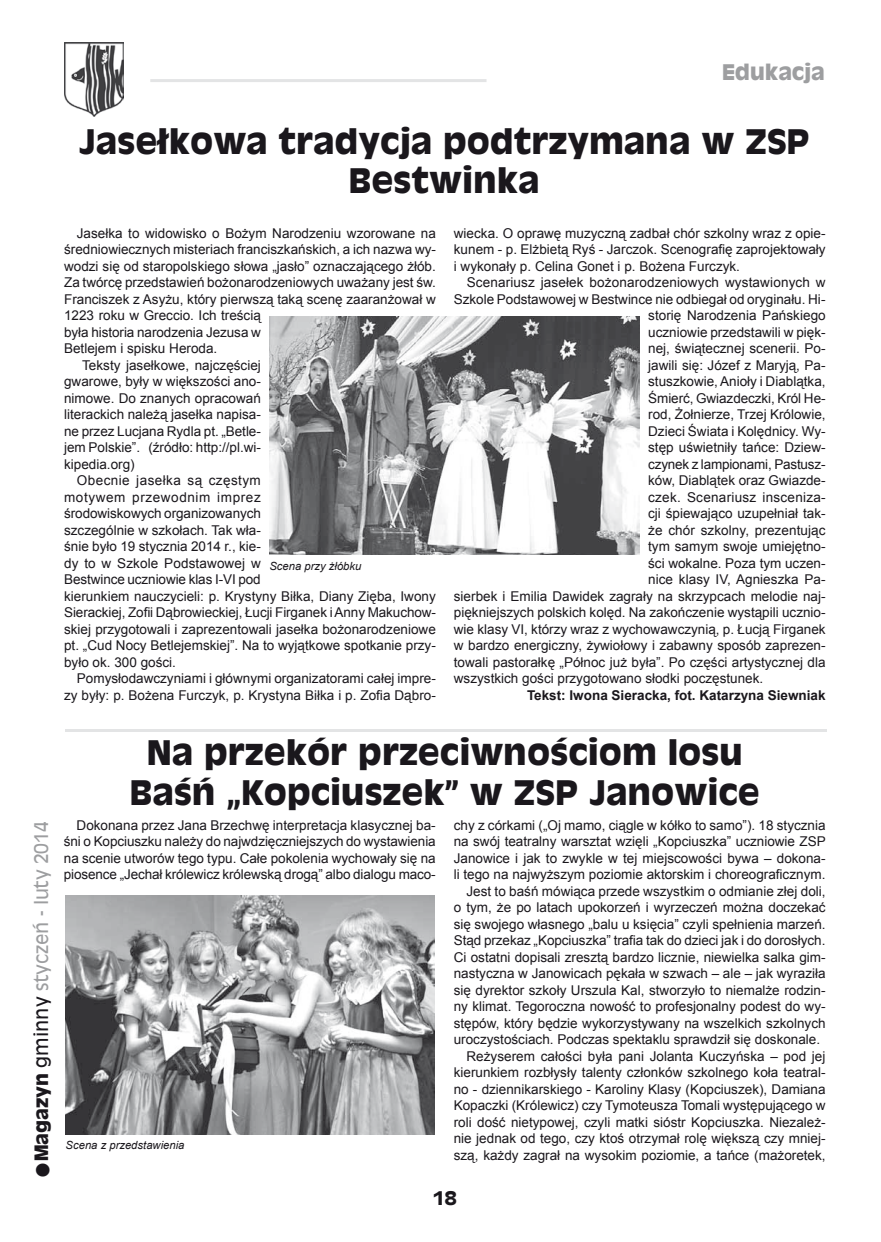
<style>
.page{position:relative;width:881px;height:1242px;background:#fff}
.page>*{position:absolute;margin:0;border:0;box-sizing:border-box;transform-origin:0 0}
.t1{font:700 33px/39.6px "Antique Olive";color:#1a171c;text-align:center}
.t2{font:700 21px "Antique Olive";color:#9d9ea0}
.t3{font:18px "Antique Olive";color:#9d9ea0}
.t4{font:700 18px "Antique Olive";color:#1a171c}
.t5{font:13.5px/16.5px "Arial";color:#1a171c;text-align:justify}
.t6{font:700 13.5px "Arial";color:#1a171c}
.t7{font:13.5px "Arial";letter-spacing:.02em;color:#1a171c}
.t8{font:13.5px "Arial";letter-spacing:.03em;color:#1a171c}
.t9{font:13.5px "Arial";letter-spacing:.045em;color:#1a171c}
.t10{font:italic 11.25px "Arial";color:#1a171c}
.s1{font-weight:700;font-size:36px;color:#1a171c}
.s2{font-weight:700;color:#1a171c}
.s3{color:#1a171c}
</style>
<div class="page">
<img style="left:64px;top:43px;width:59px;height:73px">
<hr style="left:150px;top:79px;width:336px;height:3px;background:#e3e4e5">
<img style="left:269px;top:316px;width:370px;height:239px">
<hr style="left:65px;top:729px;width:761px;height:2px;background:#e3e4e5">
<img style="left:66px;top:896px;width:368px;height:238px">
<h2 class="t2" style="left:721px;top:58px;width:104px">Edukacja</h2>
<h1 class="t1" style="left:79px;top:121px;width:732px">Jasełkowa tradycja podtrzymana w ZSP<br>Bestwinka</h1>
<p class="t5" style="left:77px;top:225px;width:360px">Jasełka to widowisko o Bożym Narodzeniu wzorowane na</p>
<p class="t5" style="left:64px;top:241px;width:373px">średniowiecznych misteriach franciszkańskich, a ich nazwa wy-</p>
<p class="t5" style="left:64px;top:258px;width:373px">wodzi się od staropolskiego słowa „jasło” oznaczającego żłób.</p>
<p class="t5" style="left:64px;top:274px;width:373px">Za twórcę przedstawień bożonarodzeniowych uważany jest św.</p>
<p class="t5" style="left:64px;top:291px;width:373px">Franciszek z Asyżu, który pierwszą taką scenę zaaranżował w</p>
<p class="t5" style="left:64px;top:307px;width:198px">1223 roku w Greccio. Ich treścią</p>
<p class="t5" style="left:64px;top:324px;width:198px">była historia narodzenia Jezusa w</p>
<p class="t5" style="left:64px;top:340px;width:155px">Betlejem i spisku Heroda.</p>
<p class="t5" style="left:82px;top:357px;width:180px">Teksty jasełkowe, najczęściej</p>
<p class="t5" style="left:64px;top:373px;width:198px">gwarowe, były w większości ano-</p>
<p class="t5" style="left:64px;top:390px;width:198px">nimowe. Do znanych opracowań</p>
<p class="t5" style="left:64px;top:406px;width:198px">literackich należą jasełka napisa-</p>
<p class="t5" style="left:64px;top:423px;width:198px">ne przez Lucjana Rydla pt. „Betle-</p>
<p class="t5" style="left:64px;top:439px;width:198px">jem Polskie”. (źródło: http://pl.wi-</p>
<p class="t5" style="left:64px;top:456px;width:72px">kipedia.org)</p>
<p class="t8" style="left:77px;top:472px;width:185px">Obecnie jasełka są częstym</p>
<p class="t9" style="left:64px;top:488px;width:198px">motywem przewodnim imprez</p>
<p class="t5" style="left:64px;top:505px;width:198px">środowiskowych organizowanych</p>
<p class="t5" style="left:64px;top:522px;width:198px">szczególnie w szkołach. Tak wła-</p>
<p class="t5" style="left:64px;top:538px;width:198px">śnie było 19 stycznia 2014 r., kie-</p>
<p class="t5" style="left:64px;top:555px;width:198px">dy to w Szkole Podstawowej w</p>
<p class="t5" style="left:64px;top:571px;width:198px">Bestwince uczniowie klas I-VI pod</p>
<p class="t5" style="left:64px;top:588px;width:373px">kierunkiem nauczycieli: p. Krystyny Biłka, Diany Zięba, Iwony</p>
<p class="t5" style="left:64px;top:604px;width:373px">Sierackiej, Zofii Dąbrowieckiej, Łucji Firganek i Anny Makuchow-</p>
<p class="t5" style="left:64px;top:621px;width:373px">skiej przygotowali i zaprezentowali jasełka bożonarodzeniowe</p>
<p class="t5" style="left:64px;top:637px;width:373px">pt. „Cud Nocy Betlejemskiej”. Na to wyjątkowe spotkanie przy-</p>
<p class="t5" style="left:64px;top:654px;width:113px">było ok. 300 gości.</p>
<p class="t5" style="left:77px;top:670px;width:360px">Pomysłodawczyniami i głównymi organizatorami całej impre-</p>
<p class="t5" style="left:64px;top:687px;width:373px">zy były: p. Bożena Furczyk, p. Krystyna Biłka i p. Zofia Dąbro-</p>
<p class="t5" style="left:453px;top:225px;width:373px">wiecka. O oprawę muzyczną zadbał chór szkolny wraz z opie&shy;kunem - p. Elżbietą Ryś - Jarczok. Scenografię zaprojektowały i wykonały p. Celina Gonet i p. Bożena Furczyk.</p>
<p class="t5" style="left:466px;top:274px;width:360px">Scenariusz jasełek bożonarodzeniowych wystawionych w</p>
<p class="t5" style="left:453px;top:291px;width:373px">Szkole Podstawowej w Bestwince nie odbiegał od oryginału. Hi-</p>
<p class="t5" style="left:648px;top:307px;width:179px">storię Narodzenia Pańskiego</p>
<p class="t5" style="left:648px;top:324px;width:179px">uczniowie przedstawili w pięk-</p>
<p class="t5" style="left:648px;top:340px;width:179px">nej, świątecznej scenerii. Po-</p>
<p class="t5" style="left:648px;top:357px;width:179px">jawili się: Józef z Maryją, Pa-</p>
<p class="t5" style="left:648px;top:373px;width:179px">stuszkowie, Anioły i Diablątka,</p>
<p class="t5" style="left:648px;top:390px;width:179px">Śmierć, Gwiazdeczki, Król He-</p>
<p class="t5" style="left:648px;top:406px;width:179px">rod, Żołnierze, Trzej Królowie,</p>
<p class="t5" style="left:648px;top:423px;width:179px">Dzieci Świata i Kolędnicy. Wy-</p>
<p class="t5" style="left:648px;top:439px;width:179px">stęp uświetniły tańce: Dziew-</p>
<p class="t5" style="left:648px;top:456px;width:179px">czynek z lampionami, Pastusz-</p>
<p class="t5" style="left:648px;top:472px;width:179px">ków, Diablątek oraz Gwiazde-</p>
<p class="t7" style="left:648px;top:488px;width:179px">czek. Scenariusz insceniza-</p>
<p class="t5" style="left:648px;top:505px;width:179px">cji śpiewająco uzupełniał tak-</p>
<p class="t5" style="left:648px;top:522px;width:179px">że chór szkolny, prezentując</p>
<p class="t5" style="left:648px;top:538px;width:179px">tym samym swoje umiejętno-</p>
<p class="t5" style="left:648px;top:555px;width:179px">ści wokalne. Poza tym uczen-</p>
<p class="t5" style="left:648px;top:571px;width:179px">nice klasy IV, Agnieszka Pa-</p>
<p class="t5" style="left:453px;top:588px;width:373px">sierbek i Emilia Dawidek zagrały na skrzypcach melodie naj-</p>
<p class="t5" style="left:453px;top:604px;width:373px">piękniejszych polskich kolęd. Na zakończenie wystąpili ucznio-</p>
<p class="t5" style="left:453px;top:621px;width:373px">wie klasy VI, którzy wraz z wychowawczynią, p. Łucją Firganek</p>
<p class="t5" style="left:453px;top:637px;width:373px">w bardzo energiczny, żywiołowy i zabawny sposób zaprezen-</p>
<p class="t5" style="left:453px;top:654px;width:373px">towali pastorałkę „Północ już była”. Po części artystycznej dla</p>
<p class="t5" style="left:453px;top:670px;width:311px">wszystkich gości przygotowano słodki poczęstunek.</p>
<p class="t6" style="left:527px;top:686px;width:300px">Tekst: Iwona Sieracka, fot. Katarzyna Siewniak</p>
<p class="t10" style="left:269px;top:558px;width:93px">Scena przy żłóbku</p>
<h3 class="t3" style="left:30px;top:1179px;width:359px;rotate:-90deg"><span class="s1">•</span><span class="s2">Magazyn</span> <span class="s3">gminny</span> styczeń - luty 2014</h3>
<h1 class="t1" style="left:130px;top:732px;width:631px">Na przekór przeciwnościom losu<br>Baśń „Kopciuszek” w ZSP Janowice</h1>
<p class="t5" style="left:64px;top:817px;width:373px;text-indent:13px">Dokonana przez Jana Brzechwę interpretacja klasycznej ba&shy;śni o Kopciuszku należy do najwdzięczniejszych do wystawienia na scenie utworów tego typu. Całe pokolenia wychowały się na piosence „Jechał królewicz królewską drogą” albo dialogu maco-</p>
<p class="t5" style="left:453px;top:817px;width:373px">chy z córkami („Oj mamo, ciągle w kółko to samo”). 18 stycznia</p>
<p class="t5" style="left:453px;top:833px;width:373px">na swój teatralny warsztat wzięli „Kopciuszka” uczniowie ZSP</p>
<p class="t5" style="left:453px;top:850px;width:373px">Janowice i jak to zwykle w tej miejscowości bywa – dokona-</p>
<p class="t5" style="left:453px;top:866px;width:373px">li tego na najwyższym poziomie aktorskim i choreograficznym.</p>
<p class="t5" style="left:466px;top:883px;width:360px">Jest to baśń mówiąca przede wszystkim o odmianie złej doli,</p>
<p class="t5" style="left:453px;top:899px;width:373px">o tym, że po latach upokorzeń i wyrzeczeń można doczekać</p>
<p class="t5" style="left:453px;top:916px;width:373px">się swojego własnego „balu u księcia” czyli spełnienia marzeń.</p>
<p class="t5" style="left:453px;top:932px;width:373px">Stąd przekaz „Kopciuszka” trafia tak do dzieci jak i do dorosłych.</p>
<p class="t5" style="left:453px;top:949px;width:373px">Ci ostatni dopisali zresztą bardzo licznie, niewielka salka gim-</p>
<p class="t5" style="left:453px;top:965px;width:373px">nastyczna w Janowicach pękała w szwach – ale – jak wyraziła</p>
<p class="t5" style="left:453px;top:982px;width:373px">się dyrektor szkoły Urszula Kal, stworzyło to niemalże rodzin-</p>
<p class="t5" style="left:453px;top:998px;width:373px">ny klimat. Tegoroczna nowość to profesjonalny podest do wy-</p>
<p class="t5" style="left:453px;top:1015px;width:373px">stępów, który będzie wykorzystywany na wszelkich szkolnych</p>
<p class="t5" style="left:453px;top:1031px;width:368px">uroczystościach. Podczas spektaklu sprawdził się doskonale.</p>
<p class="t5" style="left:466px;top:1048px;width:360px">Reżyserem całości była pani Jolanta Kuczyńska – pod jej</p>
<p class="t5" style="left:453px;top:1064px;width:373px">kierunkiem rozbłysły talenty członków szkolnego koła teatral-</p>
<p class="t5" style="left:453px;top:1081px;width:373px">no - dziennikarskiego - Karoliny Klasy (Kopciuszek), Damiana</p>
<p class="t5" style="left:453px;top:1097px;width:373px">Kopaczki (Królewicz) czy Tymoteusza Tomali występującego w</p>
<p class="t5" style="left:453px;top:1114px;width:373px">roli dość nietypowej, czyli matki sióstr Kopciuszka. Niezależ-</p>
<p class="t5" style="left:453px;top:1130px;width:373px">nie jednak od tego, czy ktoś otrzymał rolę większą czy mniej-</p>
<p class="t5" style="left:453px;top:1147px;width:373px">szą, każdy zagrał na wysokim poziomie, a tańce (mażoretek,</p>
<p class="t10" style="left:66px;top:1137px;width:120px">Scena z przedstawienia</p>
<h3 class="t4" style="left:432px;top:1186px;width:25px">18</h3>
</div>
